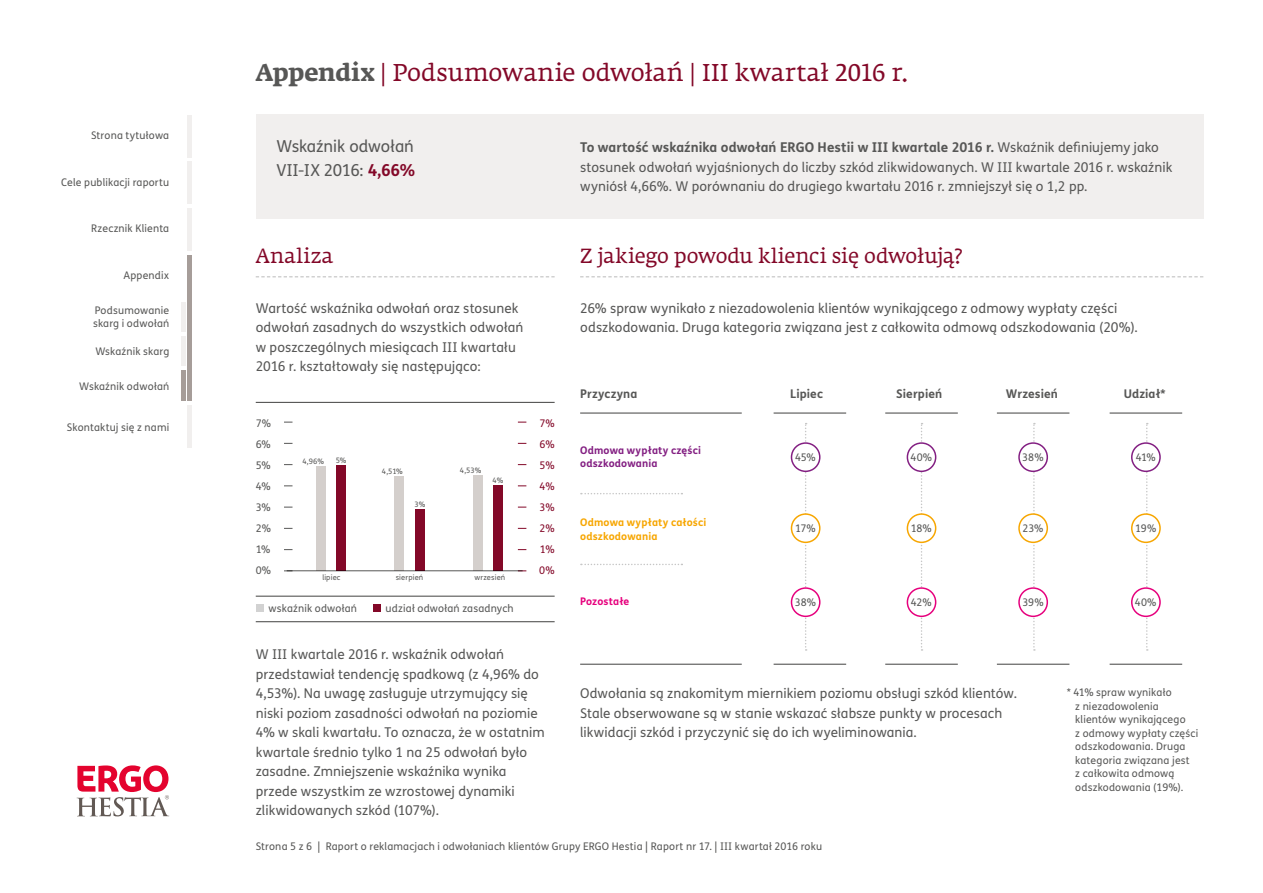
<style>
.page{position:relative;width:1263px;height:893px;background:#fff}
.page>*{position:absolute;margin:0;border:0;box-sizing:border-box;transform-origin:0 0}
.t1{font:24px "Fedra Serif A Pro";letter-spacing:.005em;color:#830828}
.t2{font:20.25px "Fedra Serif A Pro";color:#830828}
.t3{font:20.25px "Fedra Serif A Pro";letter-spacing:.02em;color:#830828}
.t4{font:16.5px/24px "FS Me";letter-spacing:-.005em;color:#575756}
.t5{font:13.5px/19.5px "FS Me";letter-spacing:.005em;color:#575756}
.t6{font:700 12px "FS Me";letter-spacing:.01em;color:#575756}
.t7{font:10.5px/13.5px "FS Me";letter-spacing:.015em;color:#575756}
.t8{font:700 10.5px/13.5px "FS Me";letter-spacing:.015em;color:#f7a600}
.t9{font:700 10.5px/13.5px "FS Me";letter-spacing:.015em;color:#831f82}
.t10{font:10.5px/21px "FS Me";color:#830828;text-align:justify}
.t11{font:700 10.5px "FS Me";letter-spacing:.01em;color:#e6007d}
.t12{font:7.5px "FS Me";letter-spacing:.02em;color:#575756}
.s1{font-weight:700;color:#575756}
.s2{font-weight:700;color:#830828}
.s3{font-weight:700}
</style>
<div class="page">
<svg style="left:77px;top:765px;width:92px;height:51px"></svg>
<hr style="left:188px;top:115px;width:4px;height:42px;background:#f1efee">
<hr style="left:188px;top:162px;width:4px;height:42px;background:#f1efee">
<hr style="left:188px;top:208px;width:4px;height:43px;background:#f1efee">
<hr style="left:182px;top:336px;width:4px;height:30px;background:#f1efee">
<hr style="left:182px;top:302px;width:4px;height:30px;background:#f1efee">
<hr style="left:188px;top:406px;width:4px;height:42px;background:#f1efee">
<svg style="left:805px;top:423px;width:2px;height:228px"></svg>
<svg style="left:921px;top:423px;width:1px;height:228px"></svg>
<svg style="left:1033px;top:423px;width:2px;height:228px"></svg>
<svg style="left:1146px;top:423px;width:2px;height:228px"></svg>
<div style="left:256px;top:115px;width:947px;height:104px;background:#f1efee"></div>
<svg style="left:580px;top:276px;width:623px;height:1px"></svg>
<svg style="left:256px;top:276px;width:299px;height:1px"></svg>
<div style="left:791px;top:514px;width:29px;height:28px;background:#fff;border-radius:50%"></div>
<div style="left:791px;top:513px;width:29px;height:30px;border:2px solid #f7a600;border-radius:50%"></div>
<div style="left:907px;top:514px;width:29px;height:28px;background:#fff;border-radius:50%"></div>
<div style="left:907px;top:513px;width:29px;height:30px;border:2px solid #f7a600;border-radius:50%"></div>
<div style="left:1019px;top:514px;width:28px;height:28px;background:#fff;border-radius:50%"></div>
<div style="left:1018px;top:513px;width:30px;height:30px;border:2px solid #f7a600;border-radius:50%"></div>
<div style="left:1132px;top:514px;width:28px;height:28px;background:#fff;border-radius:50%"></div>
<div style="left:1131px;top:513px;width:30px;height:30px;border:2px solid #f7a600;border-radius:50%"></div>
<div style="left:791px;top:443px;width:29px;height:28px;background:#fff;border-radius:50%"></div>
<div style="left:791px;top:442px;width:29px;height:30px;border:2px solid #831f82;border-radius:50%"></div>
<div style="left:907px;top:443px;width:29px;height:28px;background:#fff;border-radius:50%"></div>
<div style="left:907px;top:442px;width:29px;height:30px;border:2px solid #831f82;border-radius:50%"></div>
<div style="left:1019px;top:443px;width:28px;height:28px;background:#fff;border-radius:50%"></div>
<div style="left:1018px;top:442px;width:30px;height:30px;border:2px solid #831f82;border-radius:50%"></div>
<div style="left:1132px;top:443px;width:28px;height:28px;background:#fff;border-radius:50%"></div>
<div style="left:1131px;top:442px;width:30px;height:30px;border:2px solid #831f82;border-radius:50%"></div>
<div style="left:791px;top:588px;width:29px;height:28px;background:#fff;border-radius:50%"></div>
<div style="left:791px;top:587px;width:29px;height:30px;border:2px solid #e6007d;border-radius:50%"></div>
<div style="left:907px;top:588px;width:29px;height:28px;background:#fff;border-radius:50%"></div>
<div style="left:907px;top:587px;width:29px;height:30px;border:2px solid #e6007d;border-radius:50%"></div>
<div style="left:1019px;top:588px;width:28px;height:28px;background:#fff;border-radius:50%"></div>
<div style="left:1018px;top:587px;width:30px;height:30px;border:2px solid #e6007d;border-radius:50%"></div>
<div style="left:1132px;top:588px;width:28px;height:28px;background:#fff;border-radius:50%"></div>
<div style="left:1131px;top:587px;width:30px;height:30px;border:2px solid #e6007d;border-radius:50%"></div>
<hr style="left:774px;top:412px;width:72px;height:2px;background:#575756">
<hr style="left:774px;top:664px;width:72px;height:1px;background:#575756">
<hr style="left:885px;top:412px;width:73px;height:2px;background:#575756">
<hr style="left:885px;top:664px;width:73px;height:1px;background:#575756">
<hr style="left:997px;top:412px;width:72px;height:2px;background:#575756">
<hr style="left:997px;top:664px;width:72px;height:1px;background:#575756">
<hr style="left:1109px;top:412px;width:73px;height:2px;background:#575756">
<hr style="left:1109px;top:664px;width:73px;height:1px;background:#575756">
<hr style="left:580px;top:412px;width:162px;height:2px;background:#575756">
<hr style="left:580px;top:664px;width:162px;height:1px;background:#575756">
<hr style="left:188px;top:255px;width:4px;height:146px;background:#a69d99">
<hr style="left:182px;top:370px;width:4px;height:31px;background:#a69d99">
<svg style="left:581px;top:493px;width:101px;height:1px"></svg>
<svg style="left:581px;top:564px;width:101px;height:1px"></svg>
<hr style="left:256px;top:402px;width:299px;height:1px;background:#575756">
<hr style="left:256px;top:596px;width:299px;height:1px;background:#575756">
<hr style="left:256px;top:621px;width:299px;height:1px;background:#575756">
<div style="left:256px;top:605px;width:7px;height:7px;background:#d2d2d2"></div>
<div style="left:373px;top:605px;width:7px;height:7px;background:#830828"></div>
<div style="left:316px;top:466px;width:9px;height:105px;background:#d4cfcc"></div>
<div style="left:336px;top:465px;width:9px;height:106px;background:#830828"></div>
<div style="left:395px;top:476px;width:9px;height:95px;background:#d4cfcc"></div>
<div style="left:415px;top:509px;width:9px;height:62px;background:#830828"></div>
<div style="left:473px;top:475px;width:10px;height:96px;background:#d4cfcc"></div>
<div style="left:494px;top:485px;width:9px;height:86px;background:#830828"></div>
<hr style="left:287px;top:570px;width:236px;height:1px;background:#575756">
<p class="t7" style="left:91px;top:128px;width:80px">Strona tytułowa</p>
<p class="t7" style="left:61px;top:175px;width:110px">Cele publikacji raportu</p>
<p class="t7" style="left:91px;top:222px;width:80px">Rzecznik Klienta</p>
<p class="t7" style="left:123px;top:269px;width:47px">Appendix</p>
<p class="t7" style="left:93px;top:303px;width:78px">Podsumowanie skarg i odwołań</p>
<p class="t7" style="left:95px;top:345px;width:75px">Wskaźnik skarg</p>
<p class="t7" style="left:79px;top:379px;width:92px">Wskaźnik odwołań</p>
<p class="t7" style="left:67px;top:420px;width:104px">Skontaktuj się z nami</p>
<h1 class="t1" style="left:256px;top:58px;width:654px"><span class="s1">Appendix</span> | Podsumowanie odwołań | III kwartał 2016 r.</h1>
<p class="t4" style="left:276px;top:133px;width:141px">Wskaźnik odwołań<br>VII-IX 2016: <span class="s2">4,66%</span></p>
<h2 class="t3" style="left:256px;top:245px;width:79px">Analiza</h2>
<p class="t5" style="left:256px;top:298px;width:269px">Wartość wskaźnika odwołań oraz stosunek odwołań zasadnych do wszystkich odwołań w poszczególnych miesiącach III kwartału 2016 r. kształtowały się następująco:</p>
<p class="t7" style="left:256px;top:412px;width:17px;line-height:21px;text-align:justify">7% 6% 5% 4% 3% 2% 1% 0%</p>
<p class="t10" style="left:539px;top:412px;width:17px">7% 6% 5% 4% 3% 2% 1% 0%</p>
<p class="t12" style="left:322px;top:572px;width:20px">lipiec</p>
<p class="t12" style="left:396px;top:572px;width:29px">sierpień</p>
<p class="t12" style="left:474px;top:572px;width:32px">wrzesień</p>
<p class="t12" style="left:336px;top:455px;width:12px">5%</p>
<p class="t12" style="left:302px;top:456px;width:23px">4,96%</p>
<p class="t12" style="left:382px;top:466px;width:22px">4,51%</p>
<p class="t12" style="left:460px;top:465px;width:23px">4,53%</p>
<p class="t12" style="left:493px;top:475px;width:12px">4%</p>
<p class="t12" style="left:415px;top:499px;width:12px">3%</p>
<p class="t7" style="left:269px;top:601px;width:90px">wskaźnik odwołań</p>
<p class="t7" style="left:386px;top:601px;width:130px">udział odwołań zasadnych</p>
<p class="t5" style="left:256px;top:644px;width:291px">W III kwartale 2016 r. wskaźnik odwołań przedstawiał tendencję spadkową (z 4,96% do 4,53%). Na uwagę zasługuje utrzymujący się niski poziom zasadności odwołań na poziomie 4% w skali kwartału. To oznacza, że w ostatnim kwartale średnio tylko 1 na 25 odwołań było zasadne. Zmniejszenie wskaźnika wynika przede wszystkim ze wzrostowej dynamiki zlikwidowanych szkód (107%).</p>
<p class="t5" style="left:580px;top:138px;width:594px"><span class="s3">To wartość wskaźnika odwołań ERGO Hestii w III kwartale 2016 r.</span> Wskaźnik definiujemy jako stosunek odwołań wyjaśnionych do liczby szkód zlikwidowanych. W III kwartale 2016 r. wskaźnik wyniósł 4,66%. W porównaniu do drugiego kwartału 2016 r. zmniejszył się o 1,2 pp.</p>
<h2 class="t2" style="left:580px;top:245px;width:384px">Z jakiego powodu klienci się odwołują?</h2>
<p class="t5" style="left:580px;top:298px;width:559px">26% spraw wynikało z niezadowolenia klientów wynikającego z odmowy wypłaty części odszkodowania. Druga kategoria związana jest z całkowita odmową odszkodowania (20%).</p>
<p class="t6" style="left:580px;top:384px;width:59px">Przyczyna</p>
<p class="t6" style="left:790px;top:384px;width:35px">Lipiec</p>
<p class="t6" style="left:896px;top:384px;width:48px">Sierpień</p>
<p class="t6" style="left:1006px;top:384px;width:54px">Wrzesień</p>
<p class="t6" style="left:1124px;top:384px;width:43px">Udział*</p>
<p class="t9" style="left:580px;top:443px;width:122px">Odmowa wypłaty części odszkodowania</p>
<p class="t8" style="left:580px;top:515px;width:128px">Odmowa wypłaty całości odszkodowania</p>
<p class="t11" style="left:580px;top:593px;width:51px">Pozostałe</p>
<p class="t7" style="left:795px;top:450px;width:22px">45%</p>
<p class="t7" style="left:910px;top:450px;width:23px">40%</p>
<p class="t7" style="left:1022px;top:450px;width:23px">38%</p>
<p class="t7" style="left:1136px;top:450px;width:22px">41%</p>
<p class="t7" style="left:795px;top:521px;width:22px">17%</p>
<p class="t7" style="left:911px;top:521px;width:23px">18%</p>
<p class="t7" style="left:1022px;top:521px;width:23px">23%</p>
<p class="t7" style="left:1135px;top:521px;width:23px">19%</p>
<p class="t7" style="left:795px;top:595px;width:23px">38%</p>
<p class="t7" style="left:911px;top:595px;width:22px">42%</p>
<p class="t7" style="left:1022px;top:595px;width:23px">39%</p>
<p class="t7" style="left:1135px;top:595px;width:23px">40%</p>
<p class="t5" style="left:580px;top:683px;width:438px">Odwołania są znakomitym miernikiem poziomu obsługi szkód klientów.<br>Stale obserwowane są w stanie wskazać słabsze punkty w procesach likwidacji szkód i przyczynić się do ich wyeliminowania.</p>
<p class="t7" style="left:1075px;top:685px;width:125px;text-indent:-9px">* 41% spraw wynikało<br>z niezadowolenia klientów wynikającego<br>z odmowy wypłaty części odszkodowania. Druga kategoria związana jest<br>z całkowita odmową odszkodowania (19%).</p>
<p class="t7" style="left:256px;top:840px;width:568px">Strona 5 z 6 | Raport o reklamacjach i odwołaniach klientów Grupy ERGO Hestia | Raport nr 17. | III kwartał 2016 roku</p>
</div>
